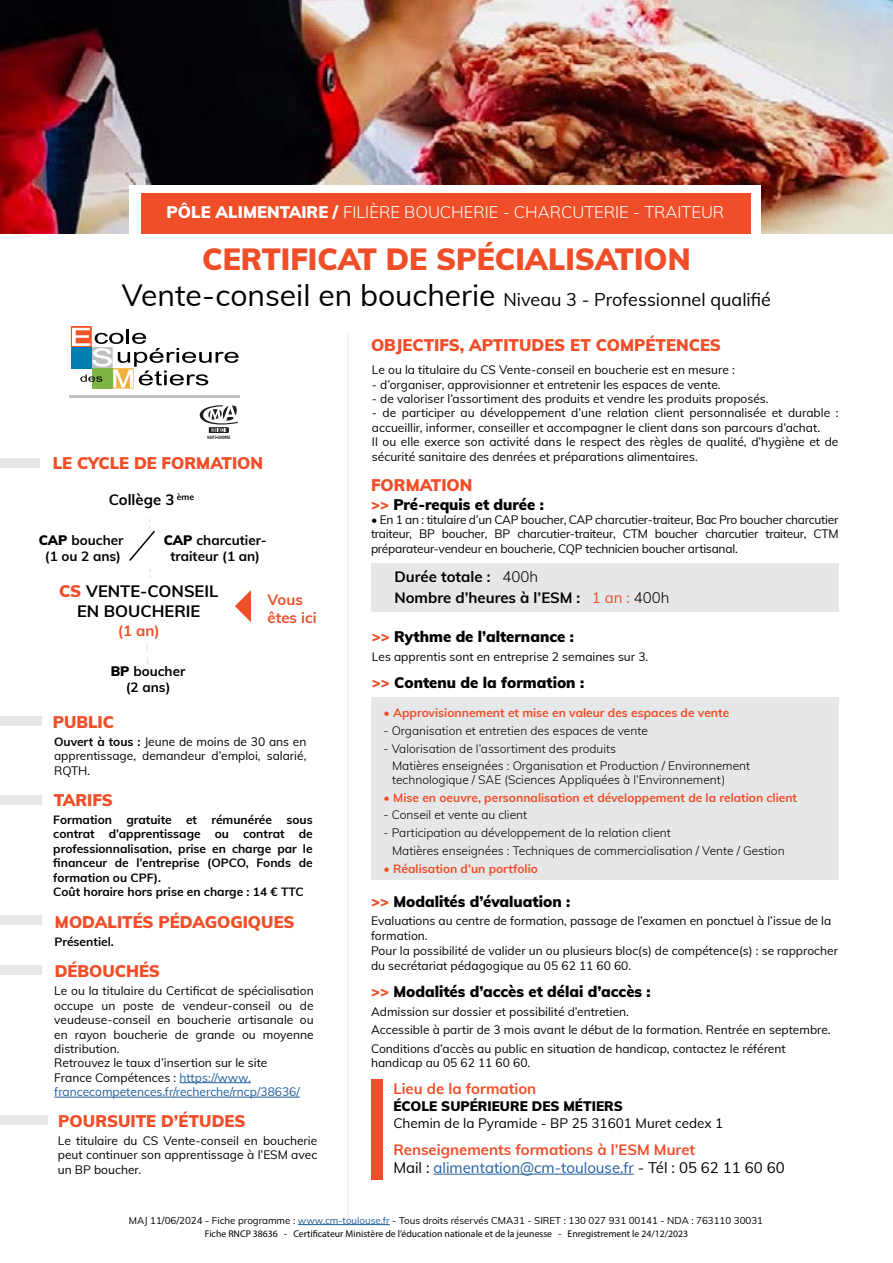
<style>
.page{position:relative;width:893px;height:1263px;background:#fff}
.page>*{position:absolute;margin:0;border:0;box-sizing:border-box;transform-origin:0 0}
.t1{font:900 30px "Muli";color:#f04e28}
.t2{font:18px "Muli";color:#000}
.t3{font:900 16.5px "Muli";color:#f04e28}
.t4{font:300 16.5px "Muli";color:#fff}
.t5{font:700 16.5px/19.5px "Muli";color:#000;text-align:center}
.t6{font:900 15px "Muli";color:#000}
.t7{font:700 15px/18px "Muli";color:#f04e28}
.t8{font:700 15px/21px "Muli";color:#000}
.t9{font:700 13.5px/16.2px "Muli";color:#000;text-align:center}
.t10{font:13.5px "Muli";color:#000}
.t11{font:900 13.5px "Muli";color:#000}
.t12{font:12px/14.4px "Muli";color:#000}
.t13{font:300 12px/17.7px "Muli";color:#000}
.t14{font:700 12px/14.4px "Muli";color:#000}
.t15{font:700 12px "Muli";color:#f04e28}
.t16{font:9.75px "Muli";color:#000}
.t17{font:9.75px "Myriad Pro";color:#000}
.s1{font-weight:900}
.s2{font-size:30px}
.s3{font-weight:900;color:#f04e28}
.s4{font-weight:700}
.s5{color:#215e9e}
.s6{color:#f04e28}
.s7{font-weight:300}
.s8{font-weight:400;color:#f04e28}
.s9{font-weight:400;color:#000}
.s10{font-weight:400;color:#215e9e}
.s11{font-weight:400;font-style:italic;color:#000}
</style>
<div class="page">
<img style="left:0;top:0;width:893px;height:234px">
<div style="left:130px;top:185px;width:631px;height:49px;background:#fff"></div>
<div style="left:141px;top:193px;width:610px;height:41px;background:#f04e28"></div>
<hr style="left:347px;top:334px;width:2px;height:890px;background:#efeff0">
<hr style="left:433px;top:1174px;width:201px;height:1px;background:#215e9e">
<div style="left:371px;top:1079px;width:12px;height:101px;background:#f04e28"></div>
<div style="left:371px;top:698px;width:468px;height:182px;background:#e6e7e8"></div>
<div style="left:371px;top:563px;width:467px;height:49px;background:#e6e7e8"></div>
<hr style="left:179px;top:1082px;width:72px;height:1px;background:#215e9e">
<hr style="left:54px;top:1097px;width:246px;height:1px;background:#215e9e">
<div style="left:0;top:965px;width:41px;height:10px;background:#e6e7e8"></div>
<div style="left:0;top:915px;width:42px;height:10px;background:#e6e7e8"></div>
<div style="left:0;top:716px;width:41px;height:10px;background:#e6e7e8"></div>
<div style="left:0;top:1115px;width:47px;height:10px;background:#e6e7e8"></div>
<hr style="left:298px;top:1224px;width:92px;height:1px;background:#215e9e">
<div style="left:0;top:795px;width:41px;height:9px;background:#e6e7e8"></div>
<svg style="left:71px;top:326px;width:168px;height:62px"></svg>
<hr style="left:69px;top:396px;width:170px;height:2px;background:#c2c1c0">
<svg style="left:200px;top:405px;width:38px;height:34px"></svg>
<div style="left:0;top:458px;width:39px;height:10px;background:#e6e7e8"></div>
<svg style="left:235px;top:590px;width:16px;height:32px"></svg>
<svg style="left:129px;top:519px;width:26px;height:59px"></svg>
<svg style="left:147px;top:644px;width:1px;height:20px"></svg>
<h3 class="t4" style="left:167px;top:200px;width:559px"><span class="s1">PÔLE ALIMENTAIRE /</span> FILIÈRE BOUCHERIE - CHARCUTERIE - TRAITEUR</h3>
<h1 class="t1" style="left:202px;top:238px;width:490px">CERTIFICAT DE SPÉCIALISATION</h1>
<h2 class="t2" style="left:122px;top:287px;width:651px"><span class="s2">Vente-conseil en boucherie</span> Niveau 3 - Professionnel qualifié</h2>
<h3 class="t3" style="left:53px;top:451px;width:212px">LE CYCLE DE FORMATION</h3>
<p class="t8" style="left:109px;top:489px;width:87px">Collège 3 <sup>ème</sup></p>
<p class="t9" style="left:39px;top:531px;width:86px"><span class="s1">CAP</span> boucher (1 ou 2 ans)</p>
<p class="t9" style="left:164px;top:531px;width:104px"><span class="s1">CAP</span> charcutier&shy;traiteur (1 an)</p>
<h3 class="t5" style="left:59px;top:581px;width:161px"><span class="s3">CS</span> VENTE-CONSEIL<br>EN BOUCHERIE</h3>
<p class="t7" style="left:118px;top:621px;width:44px">(1 an)</p>
<p class="t9" style="left:111px;top:663px;width:76px"><span class="s1">BP</span> boucher (2 ans)</p>
<h3 class="t3" style="left:53px;top:710px;width:63px">PUBLIC</h3>
<p class="t7" style="left:268px;top:590px;width:51px">Vous êtes ici</p>
<p class="t12" style="left:54px;top:734px;width:254px;text-align:justify"><span class="s4">Ouvert à tous :</span> Jeune de moins de 30 ans en apprentissage, demandeur d’emploi, salarié, RQTH.</p>
<h3 class="t3" style="left:54px;top:788px;width:61px">TARIFS</h3>
<p class="t14" style="left:53px;top:812px;width:261px">Formation gratuite et rémunérée sous contrat d’apprentissage ou contrat de professionnalisation, prise en charge par le financeur de l’entreprise (OPCO, Fonds de formation ou CPF).<br>Coût horaire hors prise en charge : 14 € TTC</p>
<h3 class="t3" style="left:55px;top:910px;width:241px">MODALITÉS PÉDAGOGIQUES</h3>
<p class="t14" style="left:55px;top:934px;width:61px">Présentiel.</p>
<h3 class="t3" style="left:55px;top:959px;width:107px">DÉBOUCHÉS</h3>
<p class="t12" style="left:54px;top:983px;width:261px">Le ou la titulaire du Certificat de spécialisation occupe un poste de vendeur-conseil ou de veudeuse-conseil en boucherie artisanale ou en rayon boucherie de grande ou moyenne distribution.<br>Retrouvez le taux d’insertion sur le site<br>France Compétences : <span class="s5">https://www. francecompetences.fr/recherche/rncp/38636/</span></p>
<h3 class="t3" style="left:58px;top:1109px;width:189px">POURSUITE D’ÉTUDES</h3>
<p class="t12" style="left:58px;top:1133px;width:261px;text-align:justify">Le titulaire du CS Vente-conseil en boucherie peut continuer son apprentissage à l’ESM avec un BP boucher.</p>
<h3 class="t3" style="left:371px;top:332px;width:351px">OBJECTIFS, APTITUDES ET COMPÉTENCES</h3>
<p class="t12" style="left:372px;top:362px;width:364px">Le ou la titulaire du CS Vente-conseil en boucherie est en mesure :</p>
<p class="t12" style="left:372px;top:376px;width:350px">- d’organiser, approvisionner et entretenir les espaces de vente.</p>
<p class="t12" style="left:372px;top:391px;width:398px">- de valoriser l’assortiment des produits et vendre les produits proposés.</p>
<p class="t12" style="left:372px;top:405px;width:468px">- de participer au développement d’une relation client personnalisée et durable : accueillir, informer, conseiller et accompagner le client dans son parcours d’achat.<br>Il ou elle exerce son activité dans le respect des règles de qualité, d’hygiène et de sécurité sanitaire des denrées et préparations alimentaires.</p>
<h3 class="t3" style="left:371px;top:472px;width:103px">FORMATION</h3>
<p class="t6" style="left:371px;top:493px;width:174px"><span class="s6">&gt;&gt;</span> Pré-requis et durée :</p>
<p class="t12" style="left:371px;top:512px;width:469px;text-align:justify">• En 1 an : titulaire d’un CAP boucher, CAP charcutier-traiteur, Bac Pro boucher charcutier traiteur, BP boucher, BP charcutier-traiteur, CTM boucher charcutier traiteur, CTM préparateur-vendeur en boucherie, CQP technicien boucher artisanal.</p>
<p class="t8" style="left:394px;top:565px;width:277px">Durée totale : <span class="s7">400h<br></span>Nombre d’heures à l’ESM : <span class="s8">1 an :</span> <span class="s7">400h</span></p>
<p class="t6" style="left:372px;top:626px;width:203px"><span class="s6">&gt;&gt;</span> Rythme de l’alternance :</p>
<p class="t12" style="left:372px;top:649px;width:278px">Les apprentis sont en entreprise 2 semaines sur 3.</p>
<p class="t6" style="left:372px;top:672px;width:214px"><span class="s6">&gt;&gt;</span> Contenu de la formation :</p>
<p class="t15" style="left:384px;top:704px;width:347px">• Approvisionnement et mise en valeur des espaces de vente</p>
<p class="t13" style="left:384px;top:721px;width:266px">- Organisation et entretien des espaces de vente</p>
<p class="t13" style="left:392px;top:739px;width:360px;text-indent:-9px">- Valorisation de l’assortiment des produits<br>Matières enseignées : Organisation et Production / Environnement</p>
<p class="t13" style="left:392px;top:770px;width:335px">technologique / SAE (Sciences Appliquées à l’Environnement)</p>
<p class="t15" style="left:384px;top:788px;width:415px">• Mise en oeuvre, personnalisation et développement de la relation client</p>
<p class="t13" style="left:384px;top:805px;width:145px">- Conseil et vente au client</p>
<p class="t13" style="left:392px;top:823px;width:394px;text-indent:-9px">- Participation au développement de la relation client<br>Matières enseignées : Techniques de commercialisation / Vente / Gestion</p>
<p class="t15" style="left:384px;top:859px;width:156px">• Réalisation d’un portfolio</p>
<p class="t6" style="left:371px;top:890px;width:201px"><span class="s6">&gt;&gt;</span> Modalités d’évaluation :</p>
<p class="t12" style="left:371px;top:913px;width:469px;line-height:14.9px">Evaluations au centre de formation, passage de l’examen en ponctuel à l’issue de la formation.<br>Pour la possibilité de valider un ou plusieurs bloc(s) de compétence(s) : se rapprocher du secrétariat pédagogique au 05 62 11 60 60.</p>
<p class="t6" style="left:371px;top:980px;width:281px"><span class="s6">&gt;&gt;</span> Modalités d’accès et délai d’accès :</p>
<p class="t12" style="left:371px;top:1001px;width:461px;line-height:18.6px">Admission sur dossier et possibilité d’entretien.<br>Accessible à partir de 3 mois avant le début de la formation. Rentrée en septembre.<br>Conditions d’accès au public en situation de handicap, contactez le référent</p>
<p class="t12" style="left:371px;top:1055px;width:161px">handicap au 05 62 11 60 60.</p>
<p class="t7" style="left:393px;top:1079px;width:144px">Lieu de la formation</p>
<p class="t11" style="left:393px;top:1096px;width:231px">ÉCOLE SUPÉRIEURE DES MÉTIERS</p>
<p class="t10" style="left:393px;top:1114px;width:331px">Chemin de la Pyramide - BP 25 31601 Muret cedex 1</p>
<p class="t7" style="left:393px;top:1140px;width:393px">Renseignements formations à l’ESM Muret<br><span class="s9">Mail :</span> <span class="s10">alimentation@cm-toulouse.fr</span> <span class="s11">-</span> <span class="s9">Tél : 05 62 11 60 60</span></p>
<p class="t16" style="left:129px;top:1213px;width:636px">MAJ 11/06/2024 - Fiche programme : <span class="s5">www.cm-toulouse.fr</span> - Tous droits réservés CMA31 - SIRET : 130 027 931 00141 - NDA : 763110 30031</p>
<p class="t17" style="left:205px;top:1227px;width:485px">Fiche RNCP 38636 - Certificateur Ministère de l’éducation nationale et de la jeunesse - Enregistrement le 24/12/2023</p>
</div>
